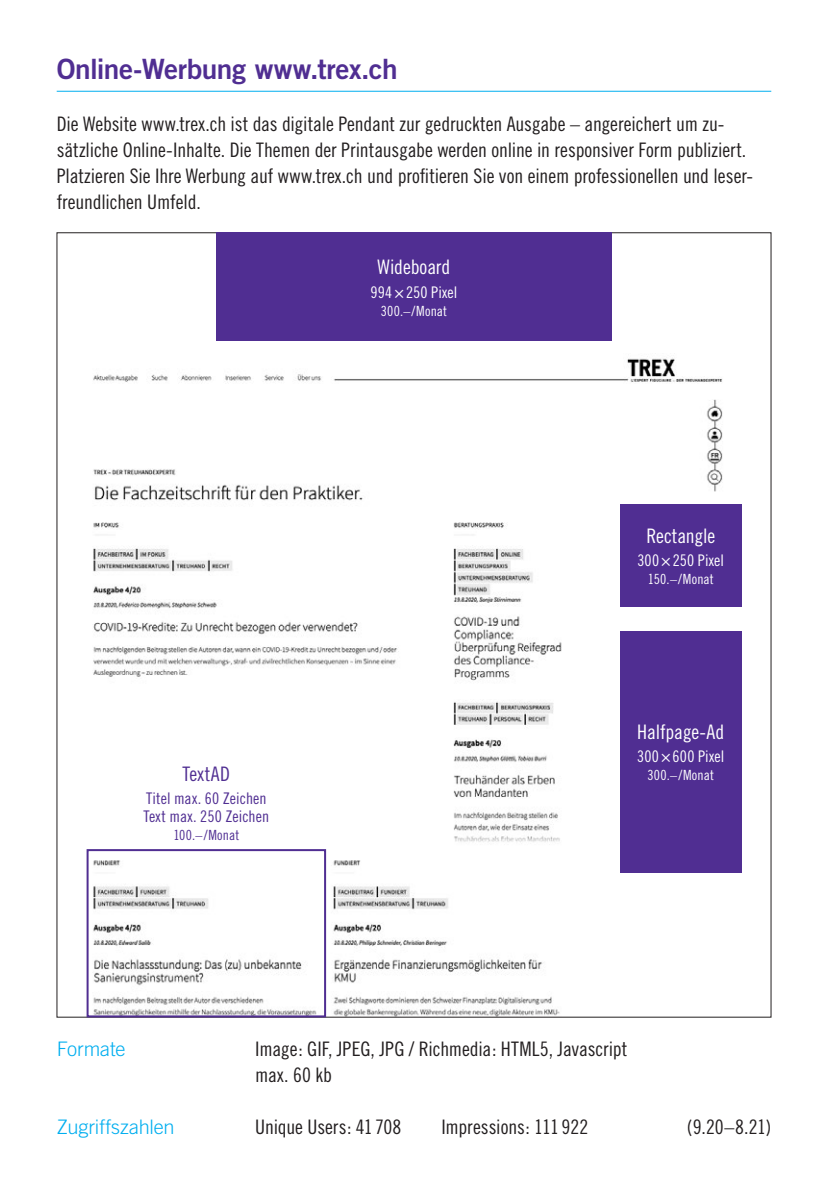
<style>
.page{position:relative;width:828px;height:1191px;background:#fff}
.page>*{position:absolute;margin:0;border:0;box-sizing:border-box;transform-origin:0 0}
.t1{font:28px "Trade Gothic Bold Two";letter-spacing:-.015em;color:#502e92}
.t2{font:20px/26px "Trade Gothic Cond Eighteen";letter-spacing:-.005em;color:#231f20}
.t3{font:20px "Trade Gothic Cond Eighteen";letter-spacing:-.005em;color:#fff}
.t4{font:300 20px "Trade Gothic";letter-spacing:-.005em;color:#00aeef}
.t5{font:20px "Trade Gothic Cond Eighteen";letter-spacing:.015em;color:#502e92}
.t6{font:16px "Trade Gothic Cond Eighteen";letter-spacing:.01em;color:#fff}
.t7{font:16px/18px "Trade Gothic Cond Eighteen";letter-spacing:.005em;color:#502e92}
.t8{font:14px "Trade Gothic Cond Eighteen";letter-spacing:.01em;color:#fff}
.t9{font:14px "Trade Gothic Cond Eighteen";letter-spacing:.01em;color:#502e92}
</style>
<div class="page">
<hr style="left:57px;top:91px;width:714px;height:1px;background:#00aeef">
<img style="left:86px;top:358px;width:656px;height:657px">
<div style="left:216px;top:232px;width:396px;height:109px;background:#502e92"></div>
<div style="left:620px;top:504px;width:122px;height:103px;background:#502e92"></div>
<div style="left:87px;top:849px;width:239px;height:168px;border:2px solid #502e92"></div>
<div style="left:620px;top:631px;width:122px;height:241px;background:#502e92"></div>
<div style="left:607px;top:886px;width:153px;height:123px;background:#fff"></div>
<h1 class="t1" style="left:57px;top:52px;width:342px">Online-Werbung www.trex.ch</h1>
<p class="t2" style="left:57px;top:111px;width:698px">Die Website www.trex.ch ist das digitale Pendant zur gedruckten Ausgabe – angereichert um zu&shy;sätzliche Online-Inhalte. Die Themen der Printausgabe werden online in responsiver Form publiziert.<br>Platzieren Sie Ihre Werbung auf www.trex.ch und profitieren Sie von einem professionellen und leser&shy;freundlichen Umfeld.</p>
<p class="t3" style="left:378px;top:255px;width:74px">Wideboard</p>
<p class="t6" style="left:370px;top:282px;width:88px">994×250 Pixel</p>
<p class="t8" style="left:381px;top:302px;width:68px">300.–/Monat</p>
<p class="t3" style="left:646px;top:523px;width:70px">Rectangle</p>
<p class="t6" style="left:637px;top:551px;width:88px">300×250 Pixel</p>
<p class="t8" style="left:648px;top:571px;width:67px">150.–/Monat</p>
<p class="t3" style="left:637px;top:719px;width:88px">Halfpage-Ad</p>
<p class="t6" style="left:637px;top:747px;width:88px">300×600 Pixel</p>
<p class="t5" style="left:183px;top:761px;width:49px">TextAD</p>
<p class="t8" style="left:647px;top:767px;width:68px">300.–/Monat</p>
<p class="t7" style="left:143px;top:789px;width:127px">Titel max. 60 Zeichen<br>Text max. 250 Zeichen</p>
<p class="t9" style="left:173px;top:827px;width:67px">100.–/Monat</p>
<p class="t4" style="left:57px;top:1037px;width:70px">Formate</p>
<p class="t2" style="left:255px;top:1036px;width:373px">Image: GIF, JPEG, JPG / Richmedia: HTML5, Javascript max. 60 kb</p>
<p class="t4" style="left:57px;top:1115px;width:120px">Zugriffszahlen</p>
<p class="t2" style="left:255px;top:1114px;width:148px">Unique Users: 41 708</p>
<p class="t2" style="left:441px;top:1114px;width:148px">Impressions: 111 922</p>
<p class="t2" style="left:687px;top:1114px;width:86px">(9.20–8.21)</p>
</div>
